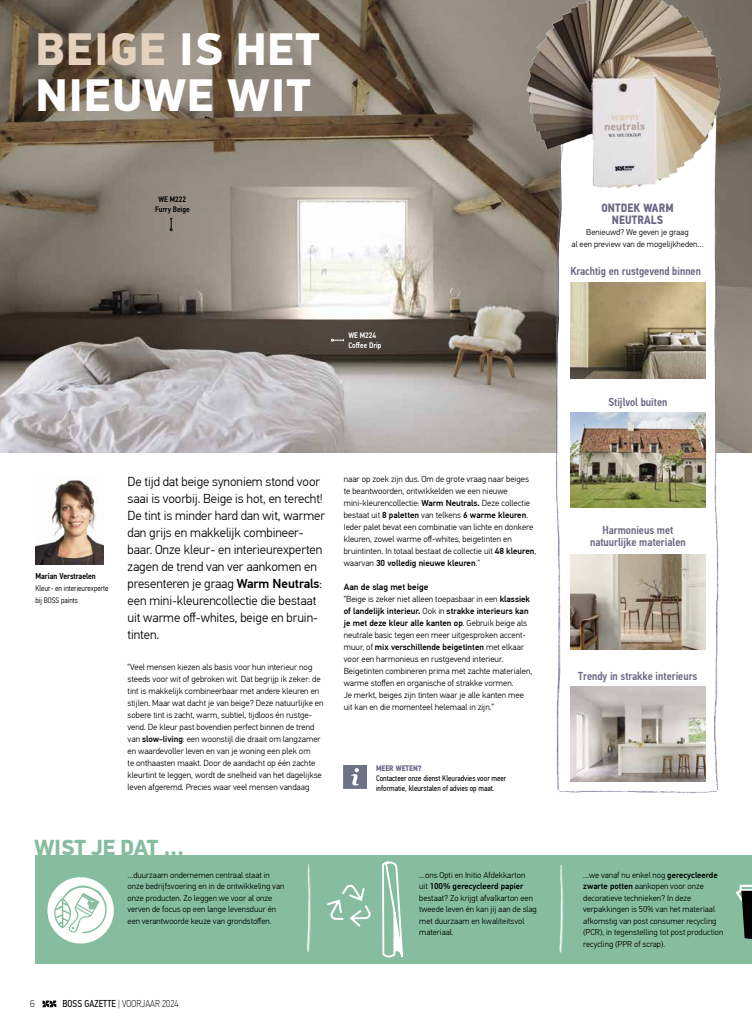
<style>
.page{position:relative;width:752px;height:1035px;background:#fff}
.page>*{position:absolute;margin:0;border:0;box-sizing:border-box;transform-origin:0 0}
.t1{font:900 46px/46px "PFDIN Display Pro";letter-spacing:.02em;color:#fff}
.t2{font:900 22px "PFDIN Display Pro";letter-spacing:-.01em;color:#85bd9e}
.t3{font:300 13px/17px "PF Din Text Pro";letter-spacing:-.005em;color:#000}
.t4{font:700 12px/12px "PF Din Text Cond Pro";letter-spacing:.01em;color:#6a6885;text-align:center}
.t5{font:500 11.5px/12px "PF Din Text Cond Pro";color:#6a6885;text-align:center}
.t6{font:100 10px "PF Din Text Cond Pro";letter-spacing:.005em;color:#000}
.t7{font:100 10px "PFDIN Display Pro";color:#000}
.t8{font:500 9px "PF Din Text Pro";color:#000}
.t9{font:300 8.8px/12px "PF Din Text Pro";color:#000}
.t10{font:300 8.5px/11.5px "PF Din Text Pro";color:#000}
.t11{font:500 8.5px "PF Din Text Cond Pro";color:#000}
.t12{font:8px/10px "PF Din Text Cond Pro";color:#000}
.t13{font:300 8px/12px "PF Din Text Cond Pro";letter-spacing:.005em;color:#000}
.t14{font:500 8px/9.6px "PF Din Text Cond Pro";color:#000;text-align:center}
.t15{font:500 8px/9.6px "PF Din Text Cond Pro";color:#fff}
.t16{font:700 8px "PF Din Text Cond Pro";color:#6a6885}
.s1{color:#e4d2be}
.s2{font-weight:500}
.s3{font-weight:400}
</style>
<div class="page">
<img style="left:0;top:0;width:751px;height:452px">
<svg style="left:42px;top:1000px;width:14px;height:7px"></svg>
<div style="left:35px;top:855px;width:716px;height:109px;background:#85bd9e"></div>
<img style="left:35px;top:480px;width:68px;height:85px">
<img style="left:306px;top:864px;width:5px;height:89px">
<img style="left:559px;top:864px;width:5px;height:89px">
<img style="left:343px;top:765px;width:23px;height:23px">
<svg style="left:351px;top:768px;width:8px;height:17px"></svg>
<svg style="left:170px;top:218px;width:2px;height:13px"></svg>
<svg style="left:736px;top:884px;width:15px;height:55px"></svg>
<svg style="left:382px;top:861px;width:22px;height:96px"></svg>
<svg style="left:327px;top:884px;width:44px;height:43px"></svg>
<svg style="left:47px;top:877px;width:67px;height:67px"></svg>
<img style="left:544px;top:197px;width:199px;height:596px">
<img style="left:463px;top:0;width:288px;height:197px">
<svg style="left:331px;top:339px;width:13px;height:2px"></svg>
<h1 class="t1" style="left:36px;top:28px;width:285px"><span class="s1">BEIGE</span> IS HET<br>NIEUWE WIT</h1>
<p class="t14" style="left:155px;top:195px;width:36px">WE M222<br>Furry Beige</p>
<h3 class="t4" style="left:601px;top:202px;width:74px">ONTDEK WARM<br>NEUTRALS</h3>
<p class="t10" style="left:571px;top:226px;width:133px;text-align:center">Benieuwd? We geven je graag<br>al een preview van de mogelijkheden…</p>
<p class="t15" style="left:348px;top:330px;width:35px">WE M224<br>Coffee Drip</p>
<p class="t11" style="left:35px;top:570px;width:62px">Marian Verstraelen</p>
<p class="t13" style="left:35px;top:582px;width:75px">Kleur- en interieurexperte bij BOSS paints</p>
<p class="t3" style="left:127px;top:473px;width:199px">De tijd dat beige synoniem stond voor saai is voorbij. Beige is hot, en terecht!<br>De tint is minder hard dan wit, warmer dan grijs en makkelijk combineer&shy;baar. Onze kleur- en interieurexperten zagen de trend van ver aankomen en presenteren je graag <span class="s2">Warm Neutrals</span>: een mini-kleurencollectie die bestaat uit warme off-whites, beige en bruin&shy;tinten.</p>
<p class="t9" style="left:127px;top:661px;width:197px">“Veel mensen kiezen als basis voor hun interieur nog steeds voor wit of gebroken wit. Dat begrijp ik zeker: de tint is makkelijk combineerbaar met andere kleuren en stijlen. Maar wat dacht je van beige? Deze natuurlijke en sobere tint is zacht, warm, subtiel, tijdloos én rustge&shy;vend. De kleur past bovendien perfect binnen de trend van <span class="s2">slow-living</span>: een woonstijl die draait om langzamer en waardevoller leven en van je woning een plek om<br>te onthaasten maakt. Door de aandacht op één zachte kleurtint te leggen, wordt de snelheid van het dagelijkse leven afgeremd. Precies waar veel mensen vandaag</p>
<p class="t9" style="left:343px;top:473px;width:194px">naar op zoek zijn dus. Om de grote vraag naar beiges te beantwoorden, ontwikkelden we een nieuwe mini-kleurencollectie: <span class="s2">Warm Neutrals.</span> Deze collectie bestaat uit <span class="s2">8 paletten</span> van telkens <span class="s2">6 warme kleuren</span>.<br>Ieder palet bevat een combinatie van lichte en donkere kleuren, zowel warme off-whites, beigetinten en bruintinten. In totaal bestaat de collectie uit <span class="s2">48 kleuren</span>, waarvan <span class="s2">30 volledig nieuwe kleuren</span>.”</p>
<p class="t8" style="left:343px;top:581px;width:86px">Aan de slag met beige</p>
<p class="t9" style="left:343px;top:593px;width:190px">“Beige is zeker niet alleen toepasbaar in een <span class="s2">klassiek of landelijk interieur.</span> Ook in <span class="s2">strakke interieurs kan je met deze kleur alle kanten op</span>. Gebruik beige als neutrale basic tegen een meer uitgesproken accent&shy;muur, of <span class="s2">mix verschillende beigetinten</span> met elkaar voor een harmonieus en rustgevend interieur.<br>Beigetinten combineren prima met zachte materialen, warme stoffen en organische of strakke vormen.<br>Je merkt, beiges zijn tinten waar je alle kanten mee uit kan en die momenteel helemaal in zijn.”</p>
<p class="t16" style="left:376px;top:763px;width:47px">MEER WETEN?</p>
<p class="t12" style="left:376px;top:773px;width:132px">Contacteer onze dienst Kleuradvies voor meer informatie, kleurstalen of advies op maat.</p>
<h2 class="t2" style="left:34px;top:834px;width:152px">WIST JE DAT ...</h2>
<p class="t10" style="left:127px;top:869px;width:158px">…duurzaam ondernemen centraal staat in onze bedrijfsvoering en in de ontwikkeling van onze producten. Zo leggen we voor al onze verven de focus op een lange levensduur én een verantwoorde keuze van grondstoffen.</p>
<p class="t10" style="left:419px;top:869px;width:119px">…ons Opti en Initio Afdekkarton<br>uit <span class="s2">100% gerecycleerd papier </span>bestaat? Zo krijgt afvalkarton een tweede leven én kan jij aan de slag met duurzaam en kwaliteitsvol materiaal.</p>
<p class="t7" style="left:30px;top:998px;width:6px">6</p>
<p class="t6" style="left:62px;top:998px;width:118px"><span class="s3">BOSS GAZETTE</span> | VOORJAAR 2024</p>
<h3 class="t5" style="left:570px;top:265px;width:132px">Krachtig en rustgevend binnen</h3>
<h3 class="t5" style="left:608px;top:396px;width:60px">Stijlvol buiten</h3>
<h3 class="t5" style="left:589px;top:524px;width:97px">Harmonieus met natuurlijke materialen</h3>
<h3 class="t5" style="left:578px;top:670px;width:121px">Trendy in strakke interieurs</h3>
<p class="t10" style="left:583px;top:869px;width:141px">…we vanaf nu enkel nog <span class="s2">gerecycleerde zwarte potten</span> aankopen voor onze decoratieve technieken? In deze verpakkingen is 50% van het materiaal afkomstig van post consumer recycling (PCR), in tegenstelling tot post production recycling (PPR of scrap).</p>
</div>
